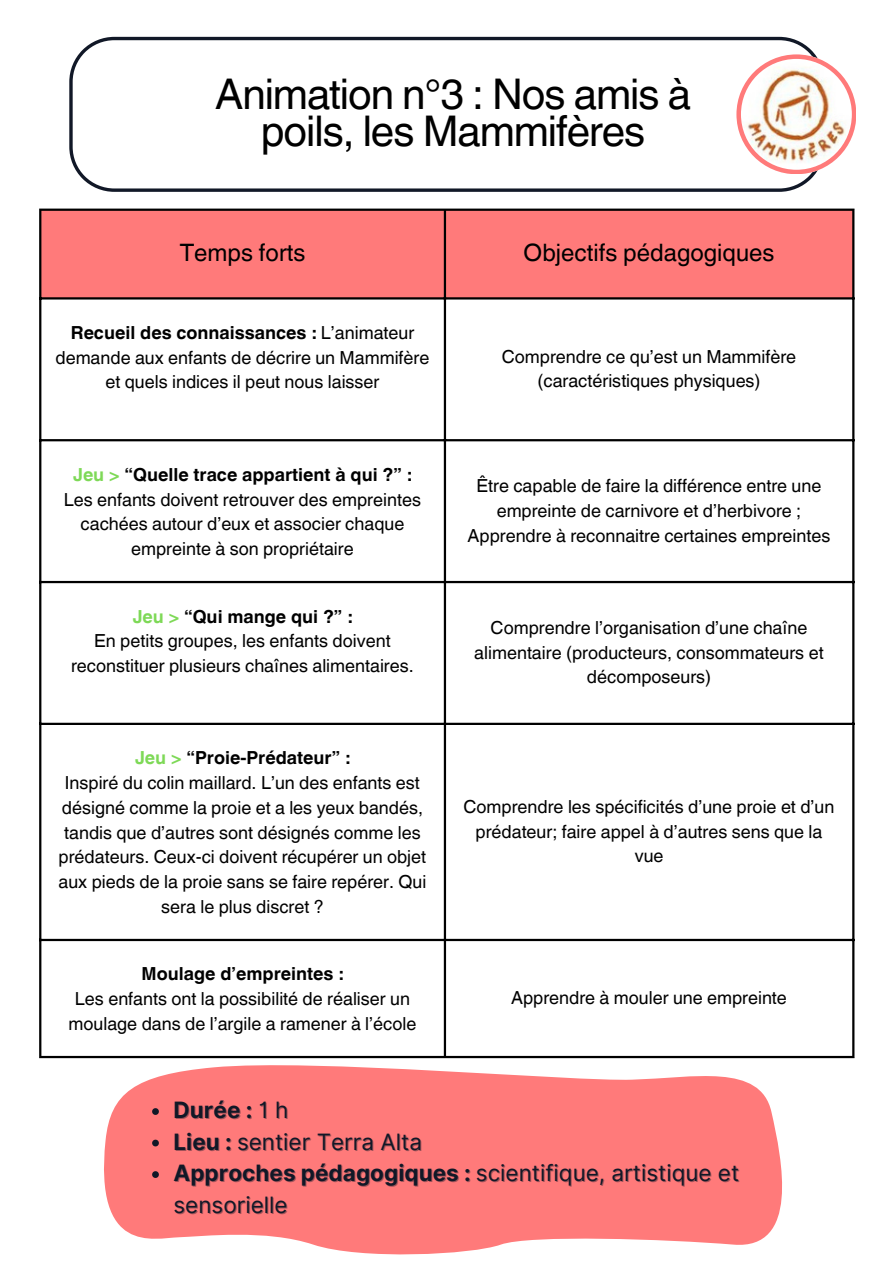
<style>
.page{position:relative;width:894px;height:1264px;background:#fff}
.page>*{position:absolute;margin:0;border:0;box-sizing:border-box;transform-origin:0 0}
.t1{font:42.3px/37.2px "Helvetica World";letter-spacing:-.025em;color:#000;text-align:center}
.t2{font:24px "Helvetica World";color:#000}
.t3{font:22.5px/31.5px "Inter";color:#111827}
.t4{font:700 22.5px "Inter";color:#111827}
.t5{font:18px/24.8px "Helvetica World";color:#000;text-align:center}
.t6{font:700 18px "Helvetica World";color:#000}
.s1{font-weight:700}
.s2{color:#7ed957}
.s3{font-weight:400;color:rgb(17 24 39/.4)}
</style>
<div class="page">
<div style="left:41px;top:211px;width:811px;height:86px;background:#ff7a7a"></div>
<hr style="left:39px;top:211px;width:2px;height:844px;background:#000">
<hr style="left:443px;top:211px;width:3px;height:844px;background:#000">
<hr style="left:852px;top:211px;width:2px;height:844px;background:#000">
<hr style="left:39px;top:208px;width:815px;height:3px;background:#000">
<hr style="left:39px;top:297px;width:815px;height:2px;background:#000">
<hr style="left:39px;top:439px;width:815px;height:2px;background:#000">
<hr style="left:39px;top:581px;width:815px;height:2px;background:#000">
<hr style="left:39px;top:722px;width:815px;height:3px;background:#000">
<hr style="left:39px;top:938px;width:815px;height:3px;background:#000">
<hr style="left:39px;top:1055px;width:815px;height:3px;background:#000">
<svg style="left:69px;top:37px;width:746px;height:155px"></svg>
<svg style="left:94px;top:1058px;width:705px;height:197px;fill:#ff7a7a"></svg>
<svg style="left:152px;top:1108px;width:7px;height:6px"></svg>
<svg style="left:152px;top:1139px;width:7px;height:7px"></svg>
<svg style="left:152px;top:1171px;width:7px;height:6px"></svg>
<svg style="left:736px;top:54px;width:119px;height:120px"></svg>
<p class="t1" style="left:215px;top:75px;width:477px">Animation n°3 : Nos amis à poils, les Mammifères</p>
<h1 class="t2" style="left:180px;top:239px;width:127px">Temps forts</h1>
<p class="t2" style="left:523px;top:239px;width:252px">Objectifs pédagogiques</p>
<p class="t5" style="left:55px;top:320px;width:375px"><span class="s1">Recueil des connaissances :</span> L’animateur demande aux enfants de décrire un Mammifère et quels indices il peut nous laisser</p>
<p class="t6" style="left:73px;top:459px;width:340px"><span class="s2">Jeu &gt;</span> “Quelle trace appartient à qui ?” :</p>
<p class="t5" style="left:64px;top:487px;width:358px">Les enfants doivent retrouver des empreintes cachées autour d’eux et associer chaque empreinte à son propriétaire</p>
<p class="t6" style="left:133px;top:601px;width:221px"><span class="s2">Jeu &gt;</span> “Qui mange qui ?” :</p>
<p class="t5" style="left:71px;top:628px;width:344px">En petits groupes, les enfants doivent reconstituer plusieurs chaînes alimentaires.</p>
<p class="t6" style="left:135px;top:743px;width:216px"><span class="s2">Jeu &gt;</span> “Proie-Prédateur” :</p>
<p class="t5" style="left:59px;top:770px;width:369px">Inspiré du colin maillard. L’un des enfants est désigné comme la proie et a les yeux bandés, tandis que d’autres sont désignés comme les prédateurs. Ceux-ci doivent récupérer un objet aux pieds de la proie sans se faire repérer. Qui sera le plus discret ?</p>
<p class="t5" style="left:501px;top:344px;width:296px">Comprendre ce qu’est un Mammifère (caractéristiques physiques)</p>
<p class="t5" style="left:467px;top:473px;width:364px">Être capable de faire la différence entre une empreinte de carnivore et d’herbivore ;<br>Apprendre à reconnaitre certaines empreintes</p>
<p class="t5" style="left:474px;top:615px;width:351px">Comprendre l’organisation d’une chaîne alimentaire (producteurs, consommateurs et décomposeurs)</p>
<p class="t5" style="left:463px;top:794px;width:372px">Comprendre les spécificités d’une proie et d’un prédateur; faire appel à d’autres sens que la vue</p>
<p class="t6" style="left:142px;top:959px;width:203px">Moulage d’empreintes :</p>
<p class="t5" style="left:68px;top:986px;width:349px">Les enfants ont la possibilité de réaliser un moulage dans de l’argile a ramener à l’école</p>
<p class="t5" style="left:511px;top:985px;width:277px">Apprendre à mouler une empreinte</p>
<p class="t4" style="left:173px;top:1096px;width:117px">Durée : <span class="s3">1 h</span></p>
<p class="t3" style="left:173px;top:1125px;width:250px"><span class="s1">Lieu :</span> sentier Terra Alta</p>
<p class="t3" style="left:173px;top:1157px;width:567px"><span class="s1">Approches pédagogiques :</span> scientifique, artistique et sensorielle</p>
</div>
